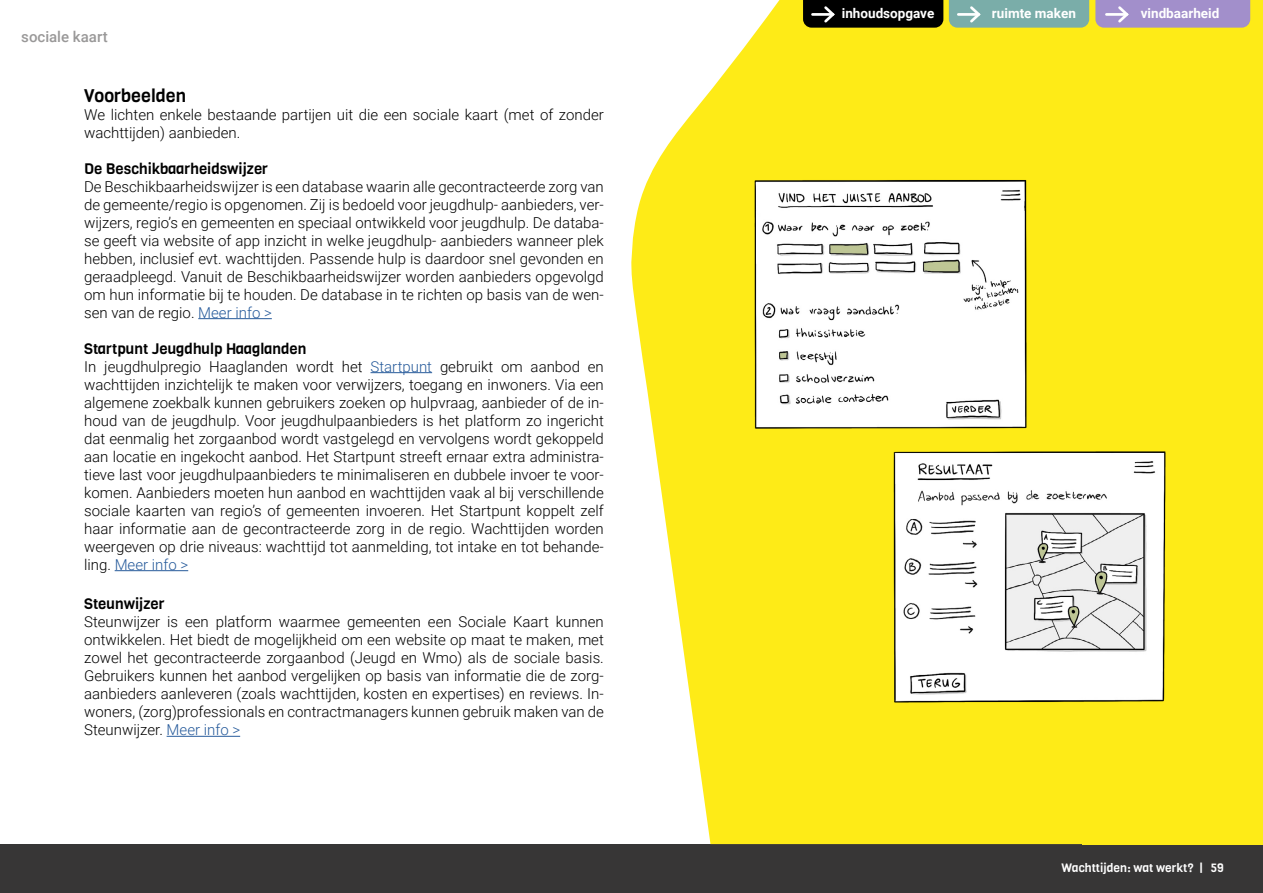
<style>
.page{position:relative;width:1263px;height:893px;background:#fff}
.page>*{position:absolute;margin:0;border:0;box-sizing:border-box;transform-origin:0 0}
.t1{font:18px "Viga";color:#000}
.t2{font:300 15px/18px "Roboto";color:#000;text-align:justify}
.t3{font:15px "Viga";color:#000}
.t4{font:500 15px "Roboto";color:#999898}
.t5{font:700 13.5px "Roboto";color:#fff}
.t6{font:12px "Viga";color:#fff}
.s1{color:#275b9b}
</style>
<div class="page">
<div style="left:0;top:844px;width:1263px;height:49px;background:#373636"></div>
<div style="left:1082px;top:0;width:181px;height:844px;background:#feeb17"></div>
<svg style="left:631px;top:0;width:451px;height:844px;background:#feed39"></svg>
<svg style="left:1095px;top:0;width:155px;height:28px;background:#a693c8"></svg>
<svg style="left:803px;top:0;width:140px;height:28px;background:#0c0b07"></svg>
<svg style="left:949px;top:0;width:140px;height:28px;background:#80b0a8"></svg>
<hr style="left:198px;top:318px;width:74px;height:1px;background:#275b9b">
<hr style="left:370px;top:372px;width:62px;height:1px;background:#275b9b">
<hr style="left:115px;top:570px;width:73px;height:1px;background:#275b9b">
<hr style="left:167px;top:736px;width:73px;height:1px;background:#275b9b">
<img style="left:752px;top:176px;width:279px;height:257px">
<img style="left:891px;top:449px;width:275px;height:257px">
<p class="t4" style="left:21px;top:26px;width:88px">sociale kaart</p>
<p class="t1" style="left:84px;top:83px;width:103px">Voorbeelden</p>
<p class="t2" style="left:84px;top:105px;width:521px">We lichten enkele bestaande partijen uit die een sociale kaart (met of zonder wachttijden) aanbieden.</p>
<p class="t3" style="left:84px;top:158px;width:185px">De Beschikbaarheidswijzer</p>
<p class="t2" style="left:84px;top:177px;width:521px">De Beschikbaarheidswijzer is een database waarin alle gecontracteerde zorg van de gemeente/regio is opgenomen. Zij is bedoeld voor jeugdhulp- aanbieders, ver&shy;wijzers, regio’s en gemeenten en speciaal ontwikkeld voor jeugdhulp. De databa&shy;se geeft via website of app inzicht in welke jeugdhulp- aanbieders wanneer plek hebben, inclusief evt. wachttijden. Passende hulp is daardoor snel gevonden en geraadpleegd. Vanuit de Beschikbaarheidswijzer worden aanbieders opgevolgd om hun informatie bij te houden. De database in te richten op basis van de wen&shy;sen van de regio. <span class="s1">Meer info &gt;</span></p>
<p class="t3" style="left:84px;top:338px;width:224px">Startpunt Jeugdhulp Haaglanden</p>
<p class="t2" style="left:84px;top:357px;width:521px">In jeugdhulpregio Haaglanden wordt het <span class="s1">Startpunt</span> gebruikt om aanbod en wachttijden inzichtelijk te maken voor verwijzers, toegang en inwoners. Via een algemene zoekbalk kunnen gebruikers zoeken op hulpvraag, aanbieder of de in&shy;houd van de jeugdhulp. Voor jeugdhulpaanbieders is het platform zo ingericht dat eenmalig het zorgaanbod wordt vastgelegd en vervolgens wordt gekoppeld aan locatie en ingekocht aanbod. Het Startpunt streeft ernaar extra administra&shy;tieve last voor jeugdhulpaanbieders te minimaliseren en dubbele invoer te voor&shy;komen. Aanbieders moeten hun aanbod en wachttijden vaak al bij verschillende sociale kaarten van regio’s of gemeenten invoeren. Het Startpunt koppelt zelf haar informatie aan de gecontracteerde zorg in de regio. Wachttijden worden weergeven op drie niveaus: wachttijd tot aanmelding, tot intake en tot behande&shy;ling. <span class="s1">Meer info &gt;</span></p>
<p class="t3" style="left:84px;top:594px;width:82px">Steunwijzer</p>
<p class="t2" style="left:84px;top:612px;width:521px">Steunwijzer is een platform waarmee gemeenten een Sociale Kaart kunnen ontwikkelen. Het biedt de mogelijkheid om een website op maat te maken, met zowel het gecontracteerde zorgaanbod (Jeugd en Wmo) als de sociale basis.<br>Gebruikers kunnen het aanbod vergelijken op basis van informatie die de zorg&shy;aanbieders aanleveren (zoals wachttijden, kosten en expertises) en reviews. In&shy;woners, (zorg)professionals en contractmanagers kunnen gebruik maken van de Steunwijzer. <span class="s1">Meer info &gt;</span></p>
<p class="t5" style="left:842px;top:4px;width:94px">inhoudsopgave</p>
<p class="t5" style="left:992px;top:4px;width:85px">ruimte maken</p>
<p class="t5" style="left:1141px;top:4px;width:80px">vindbaarheid</p>
<p class="t6" style="left:1062px;top:860px;width:164px">Wachttijden: wat werkt? | 59</p>
</div>
